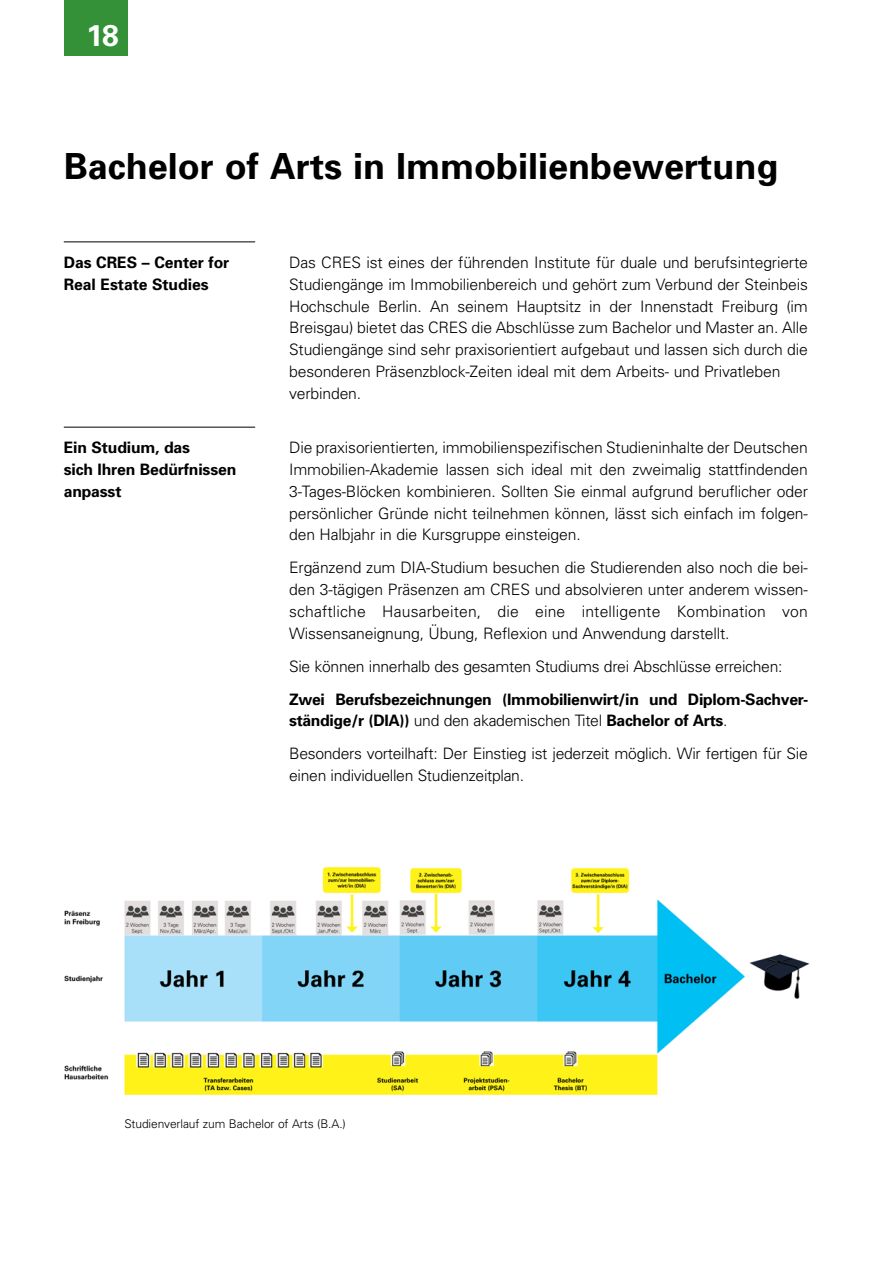
<style>
.page{position:relative;width:893px;height:1263px;background:#fff}
.page>*{position:absolute;margin:0;border:0;box-sizing:border-box;transform-origin:0 0}
.t1{font:700 36px "Univers";color:#000}
.t2{font:700 30px "Univers";color:#fff}
.t3{font:300 15.75px/21.8px "Univers";letter-spacing:-.01em;color:#000}
.t4{font:700 15.75px/21.8px "Univers";letter-spacing:-.02em;color:#000}
.t5{font:300 12px "Univers";letter-spacing:-.01em;color:#000}
.s1{font-weight:300}
</style>
<div class="page">
<hr style="left:64px;top:241px;width:191px;height:1px;background:#000">
<hr style="left:64px;top:427px;width:191px;height:1px;background:#000">
<img style="left:64px;top:867px;width:746px;height:228px">
<div style="left:64px;top:0;width:64px;height:55px;background:#359138"></div>
<h2 class="t2" style="left:86px;top:16px;width:34px">18</h2>
<h1 class="t1" style="left:64px;top:143px;width:716px">Bachelor of Arts in Immobilienbewertung</h1>
<p class="t4" style="left:64px;top:251px;width:167px">Das CRES – Center for<br>Real Estate Studies</p>
<p class="t4" style="left:64px;top:436px;width:174px">Ein Studium, das<br>sich Ihren Bedürfnissen anpasst</p>
<p class="t3" style="left:289px;top:251px;width:520px">Das CRES ist eines der führenden Institute für duale und berufsintegrierte Studiengänge im Immobilienbereich und gehört zum Verbund der Steinbeis Hochschule Berlin. An seinem Hauptsitz in der Innenstadt Freiburg (im Breisgau) bietet das CRES die Abschlüsse zum Bachelor und Master an. Alle Studiengänge sind sehr praxisorientiert aufgebaut und lassen sich durch die besonderen Präsenzblock-Zeiten ideal mit dem Arbeits- und Privatleben verbinden.</p>
<p class="t3" style="left:289px;top:436px;width:520px;text-align:justify">Die praxisorientierten, immobilienspezifischen Studieninhalte der Deutschen Immobilien-Akademie lassen sich ideal mit den zweimalig stattfindenden 3-Tages-Blöcken kombinieren. Sollten Sie einmal aufgrund beruflicher oder persönlicher Gründe nicht teilnehmen können, lässt sich einfach im folgen&shy;den Halbjahr in die Kursgruppe einsteigen.</p>
<p class="t3" style="left:289px;top:556px;width:520px;text-align:justify">Ergänzend zum DIA-Studium besuchen die Studierenden also noch die bei&shy;den 3-tägigen Präsenzen am CRES und absolvieren unter anderem wissen&shy;schaftliche Hausarbeiten, die eine intelligente Kombination von Wissensaneignung, Übung, Reflexion und Anwendung darstellt.</p>
<p class="t3" style="left:289px;top:655px;width:495px">Sie können innerhalb des gesamten Studiums drei Abschlüsse erreichen:</p>
<p class="t4" style="left:289px;top:688px;width:521px">Zwei Berufsbezeichnungen (Immobilienwirt/in und Diplom-Sachver&shy;ständige/r (DIA)) <span class="s1">und den akademischen Titel</span> Bachelor of Arts<span class="s1">.</span></p>
<p class="t3" style="left:289px;top:742px;width:520px">Besonders vorteilhaft: Der Einstieg ist jederzeit möglich. Wir fertigen für Sie einen individuellen Studienzeitplan.</p>
<p class="t5" style="left:124px;top:1116px;width:223px">Studienverlauf zum Bachelor of Arts (B.A.)</p>
</div>
